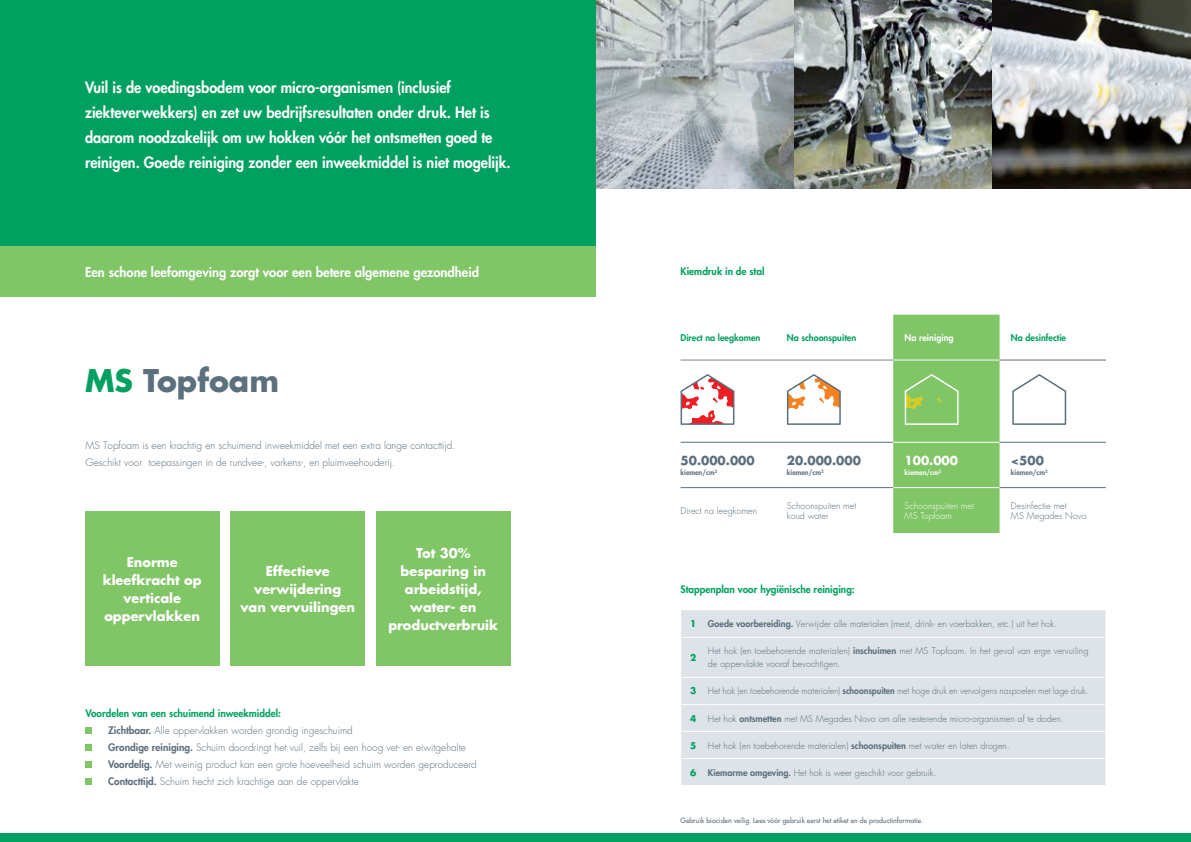
<style>
.page{position:relative;width:1191px;height:842px;background:#fff}
.page>*{position:absolute;margin:0;border:0;box-sizing:border-box;transform-origin:0 0}
.t1{font:700 30px "Futura LT";color:#5c6f7c}
.t2{font:800 15px/25px "Futura LT";color:#fff;scale:.96 1}
.t3{font:700 13px/18px "Futura LT";color:#fff;text-align:center}
.t4{font:800 13px "Futura LT";color:#fff}
.t5{font:700 12px "Futura LT";color:#5c6f7c}
.t6{font:700 12px "Futura LT";color:#fff}
.t7{font:300 10px/17px "Futura LT";color:#5c6f7c}
.t8{font:800 10px "Futura LT";color:#00a160}
.t9{font:300 9px/10.8px "Futura LT";color:#5c6f7c}
.t10{font:300 9px "Futura LT";color:#5c6f7c;scale:.96 1}
.t11{font:800 9px "Futura LT";color:#00a160}
.t12{font:300 9px/10.8px "Futura LT";color:#fff}
.t13{font:800 9px "Futura LT";color:#fff}
.t14{font:700 9px "Futura LT";color:#00a160}
.t15{font:7px "Futura LT";color:#5c6f7c}
.t16{font:800 7px "Futura LT";color:#5c6f7c}
.t17{font:800 7px "Futura LT";color:#fff}
.s1{color:#00a160}
.s2{font-weight:800;color:#00a160}
.s3{font-weight:800}
</style>
<div class="page">
<div style="left:0;top:833px;width:1191px;height:9px;background:#00a160"></div>
<hr style="left:680px;top:360px;width:107px;height:1px;background:#768894">
<hr style="left:787px;top:360px;width:106px;height:1px;background:#768894">
<hr style="left:680px;top:442px;width:107px;height:1px;background:#5c6f7c">
<hr style="left:787px;top:442px;width:106px;height:1px;background:#5c6f7c">
<hr style="left:680px;top:487px;width:107px;height:1px;background:#5c6f7c">
<hr style="left:787px;top:487px;width:106px;height:1px;background:#5c6f7c">
<hr style="left:999px;top:360px;width:107px;height:1px;background:#5c6f7c">
<hr style="left:999px;top:442px;width:107px;height:1px;background:#5c6f7c">
<hr style="left:999px;top:487px;width:107px;height:1px;background:#5c6f7c">
<img style="left:595px;top:0;width:199px;height:188px">
<img style="left:794px;top:0;width:198px;height:188px">
<svg style="left:992px;top:0;width:199px;height:188px;background:#767774"></svg>
<svg style="left:680px;top:374px;width:54px;height:51px"></svg>
<svg style="left:787px;top:374px;width:53px;height:51px"></svg>
<div style="left:893px;top:315px;width:106px;height:218px;background:#80c566"></div>
<svg style="left:1012px;top:374px;width:54px;height:51px"></svg>
<div style="left:681px;top:610px;width:424px;height:175px;background:#dde3e8"></div>
<svg style="left:681px;top:637px;width:24px;height:1px"></svg>
<hr style="left:705px;top:637px;width:400px;height:1px;background:#fff">
<svg style="left:681px;top:677px;width:24px;height:1px"></svg>
<hr style="left:705px;top:677px;width:400px;height:1px;background:#fff">
<svg style="left:681px;top:704px;width:24px;height:1px"></svg>
<hr style="left:705px;top:704px;width:400px;height:1px;background:#fff">
<svg style="left:681px;top:731px;width:24px;height:1px"></svg>
<hr style="left:705px;top:731px;width:400px;height:1px;background:#fff">
<svg style="left:681px;top:758px;width:24px;height:1px"></svg>
<hr style="left:705px;top:758px;width:400px;height:1px;background:#fff">
<div style="left:0;top:0;width:595px;height:247px;background:#00a160"></div>
<div style="left:0;top:247px;width:595px;height:50px;background:#80c566"></div>
<div style="left:85px;top:512px;width:134px;height:154px;background:#80c566"></div>
<div style="left:231px;top:512px;width:134px;height:154px;background:#80c566"></div>
<div style="left:376px;top:512px;width:134px;height:154px;background:#80c566"></div>
<div style="left:86px;top:727px;width:6px;height:7px;background:#80c566"></div>
<svg style="left:86px;top:761px;width:6px;height:6px"></svg>
<svg style="left:86px;top:778px;width:6px;height:6px"></svg>
<div style="left:86px;top:744px;width:6px;height:7px;background:#80c566"></div>
<p class="t2" style="left:85px;top:74px;width:445px">Vuil is de voedingsbodem voor micro-organismen (inclusief ziekteverwekkers) en zet uw bedrijfsresultaten onder druk. Het is daarom noodzakelijk om uw hokken vóór het ontsmetten goed te reinigen. Goede reiniging zonder een inweekmiddel is niet mogelijk.</p>
<h3 class="t4" style="left:85px;top:263px;width:395px">Een schone leefomgeving zorgt voor een betere algemene gezondheid</h3>
<h1 class="t1" style="left:85px;top:361px;width:195px"><span class="s1">MS</span> Topfoam</h1>
<p class="t7" style="left:86px;top:437px;width:371px">MS Topfoam is een krachtig en schuimend inweekmiddel met een extra lange contacttijd.<br>Geschikt voor toepassingen in de rundvee-, varkens-, en pluimveehouderij.</p>
<h3 class="t3" style="left:103px;top:553px;width:100px">Enorme kleefkracht op verticale oppervlakken</h3>
<h3 class="t3" style="left:240px;top:562px;width:116px">Effectieve verwijdering van vervuilingen</h3>
<h3 class="t3" style="left:388px;top:544px;width:111px">Tot 30% besparing in arbeidstijd, water- en productverbruik</h3>
<p class="t7" style="left:108px;top:705px;width:370px;text-indent:-23px"><span class="s2">Voordelen van een schuimend inweekmiddel:<br></span><span class="s3">Zichtbaar.</span> Alle oppervlakken worden grondig ingeschuimd<br><span class="s3">Grondige reiniging.</span> Schuim doordringt het vuil, zelfs bij een hoog vet- en eiwitgehalte <span class="s3">Voordelig.</span> Met weinig product kan een grote hoeveelheid schuim worden geproduceerd <span class="s3">Contacttijd.</span> Schuim hecht zich krachtige aan de oppervlakte</p>
<p class="t8" style="left:680px;top:265px;width:85px">Kiemdruk in de stal</p>
<p class="t11" style="left:680px;top:332px;width:81px">Direct na leegkomen</p>
<p class="t11" style="left:787px;top:332px;width:71px">Na schoonspuiten</p>
<p class="t13" style="left:904px;top:332px;width:50px">Na reiniging</p>
<p class="t11" style="left:1011px;top:332px;width:57px">Na desinfectie</p>
<h3 class="t5" style="left:680px;top:452px;width:76px">50.000.000</h3>
<p class="t16" style="left:680px;top:467px;width:38px">kiemen/cm²</p>
<h3 class="t5" style="left:787px;top:452px;width:76px">20.000.000</h3>
<p class="t16" style="left:787px;top:467px;width:38px">kiemen/cm²</p>
<h3 class="t6" style="left:904px;top:452px;width:55px">100.000</h3>
<p class="t17" style="left:904px;top:467px;width:38px">kiemen/cm²</p>
<h3 class="t5" style="left:1011px;top:452px;width:34px">&lt;500</h3>
<p class="t16" style="left:1011px;top:467px;width:38px">kiemen/cm²</p>
<p class="t9" style="left:680px;top:505px;width:78px">Direct na leegkomen</p>
<p class="t9" style="left:787px;top:500px;width:71px">Schoonspuiten met koud water</p>
<p class="t12" style="left:904px;top:500px;width:71px">Schoonspuiten met<br>MS Topfoam</p>
<p class="t9" style="left:1011px;top:500px;width:77px">Desinfectie met<br>MS Megades Novo</p>
<p class="t8" style="left:680px;top:583px;width:176px">Stappenplan voor hygiënische reiniging:</p>
<p class="t14" style="left:690px;top:618px;width:8px">1</p>
<p class="t9" style="left:708px;top:619px;width:350px"><span class="s3">Goede voorbereiding.</span> Verwijder alle materialen (mest, drink- en voerbakken, etc.) uit het hok.</p>
<p class="t14" style="left:690px;top:651px;width:8px">2</p>
<p class="t9" style="left:708px;top:645px;width:382px;line-height:13px">Het hok (en toebehorende materialen) <span class="s3">inschuimen</span> met MS Topfoam. In het geval van erge vervuiling de oppervlakte vooraf bevochtigen.</p>
<p class="t14" style="left:690px;top:685px;width:8px">3</p>
<p class="t10" style="left:708px;top:686px;width:398px">Het hok (en toebehorende materialen) <span class="s3">schoonspuiten</span> met hoge druk en vervolgens naspoelen met lage druk.</p>
<p class="t14" style="left:690px;top:712px;width:8px">4</p>
<p class="t9" style="left:708px;top:713px;width:357px">Het hok <span class="s3">ontsmetten</span> met MS Megades Novo om alle resterende micro-organismen af te doden.</p>
<p class="t14" style="left:690px;top:739px;width:8px">5</p>
<p class="t9" style="left:708px;top:740px;width:303px">Het hok (en toebehorende materialen) <span class="s3">schoonspuiten</span> met water en laten drogen.</p>
<p class="t14" style="left:690px;top:766px;width:8px">6</p>
<p class="t9" style="left:708px;top:767px;width:230px"><span class="s3">Kiemarme omgeving.</span> Het hok is weer geschikt voor gebruik.</p>
<p class="t15" style="left:680px;top:815px;width:244px">Gebruik biociden veilig. Lees vóór gebruik eerst het etiket en de productinformatie.</p>
</div>
